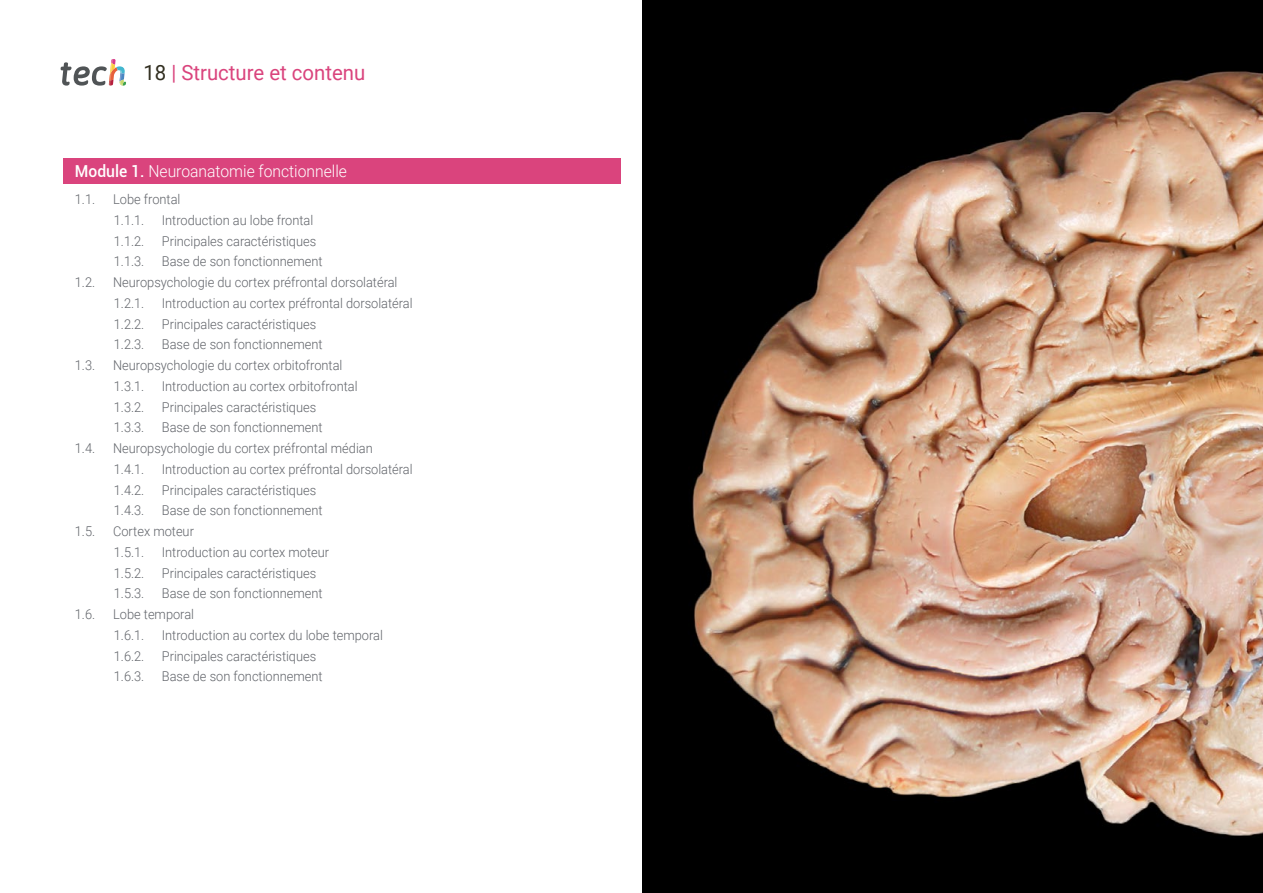
<style>
.page{position:relative;width:1263px;height:893px;background:#fff}
.page>*{position:absolute;margin:0;border:0;box-sizing:border-box;transform-origin:0 0}
.t1{font:21px "Roboto";color:#da447d}
.t2{font:300 16.5px "Roboto";color:#fff;scale:.95 1}
.t3{font:300 13.5px/20.7px "Roboto";color:#61646a;scale:.95 1}
.s1{color:#312e20}
.s2{font-weight:500}
</style>
<div class="page">
<div style="left:64px;top:158px;width:557px;height:25px;background:#da447d"></div>
<img style="left:642px;top:0;width:621px;height:893px">
<svg style="left:61px;top:59px;width:65px;height:27px"></svg>
<h1 class="t1" style="left:144px;top:57px;width:223px"><span class="s1">18</span> | Structure et contenu</h1>
<p class="t2" style="left:75px;top:160px;width:288px"><span class="s2">Module 1.</span> Neuroanatomie fonctionnelle</p>
<p class="t3" style="left:75px;top:188px;width:23px">1.1.</p>
<p class="t3" style="left:113px;top:188px;width:72px">Lobe frontal<br>1.1.1.</p>
<p class="t3" style="left:162px;top:209px;width:161px">Introduction au lobe frontal</p>
<p class="t3" style="left:114px;top:230px;width:34px">1.1.2.</p>
<p class="t3" style="left:162px;top:230px;width:164px">Principales caractéristiques</p>
<p class="t3" style="left:114px;top:251px;width:34px">1.1.3.</p>
<p class="t3" style="left:162px;top:251px;width:171px">Base de son fonctionnement</p>
<p class="t3" style="left:75px;top:271px;width:23px">1.2.</p>
<p class="t3" style="left:113px;top:271px;width:301px">Neuropsychologie du cortex préfrontal dorsolatéral<br>1.2.1.</p>
<p class="t3" style="left:162px;top:292px;width:265px">Introduction au cortex préfrontal dorsolatéral</p>
<p class="t3" style="left:114px;top:313px;width:34px">1.2.2.</p>
<p class="t3" style="left:162px;top:313px;width:164px">Principales caractéristiques</p>
<p class="t3" style="left:114px;top:334px;width:34px">1.2.3.</p>
<p class="t3" style="left:162px;top:334px;width:171px">Base de son fonctionnement</p>
<p class="t3" style="left:75px;top:354px;width:23px">1.3.</p>
<p class="t3" style="left:113px;top:354px;width:243px">Neuropsychologie du cortex orbitofrontal<br>1.3.1.</p>
<p class="t3" style="left:162px;top:375px;width:208px">Introduction au cortex orbitofrontal</p>
<p class="t3" style="left:114px;top:396px;width:34px">1.3.2.</p>
<p class="t3" style="left:162px;top:396px;width:164px">Principales caractéristiques</p>
<p class="t3" style="left:114px;top:417px;width:34px">1.3.3.</p>
<p class="t3" style="left:162px;top:417px;width:171px">Base de son fonctionnement</p>
<p class="t3" style="left:75px;top:437px;width:23px">1.4.</p>
<p class="t3" style="left:113px;top:437px;width:275px">Neuropsychologie du cortex préfrontal médian<br>1.4.1.</p>
<p class="t3" style="left:162px;top:458px;width:265px">Introduction au cortex préfrontal dorsolatéral</p>
<p class="t3" style="left:114px;top:479px;width:34px">1.4.2.</p>
<p class="t3" style="left:162px;top:479px;width:164px">Principales caractéristiques</p>
<p class="t3" style="left:114px;top:500px;width:34px">1.4.3.</p>
<p class="t3" style="left:162px;top:500px;width:171px">Base de son fonctionnement</p>
<p class="t3" style="left:75px;top:520px;width:23px">1.5.</p>
<p class="t3" style="left:113px;top:520px;width:87px">Cortex moteur<br>1.5.1.</p>
<p class="t3" style="left:162px;top:541px;width:178px">Introduction au cortex moteur</p>
<p class="t3" style="left:114px;top:562px;width:34px">1.5.2.</p>
<p class="t3" style="left:162px;top:562px;width:164px">Principales caractéristiques</p>
<p class="t3" style="left:114px;top:583px;width:34px">1.5.3.</p>
<p class="t3" style="left:162px;top:583px;width:171px">Base de son fonctionnement</p>
<p class="t3" style="left:75px;top:603px;width:23px">1.6.</p>
<p class="t3" style="left:113px;top:603px;width:87px">Lobe temporal<br>1.6.1.</p>
<p class="t3" style="left:162px;top:624px;width:234px">Introduction au cortex du lobe temporal</p>
<p class="t3" style="left:114px;top:645px;width:34px">1.6.2.</p>
<p class="t3" style="left:162px;top:645px;width:164px">Principales caractéristiques</p>
<p class="t3" style="left:114px;top:666px;width:34px">1.6.3.</p>
<p class="t3" style="left:162px;top:666px;width:171px">Base de son fonctionnement</p>
</div>
